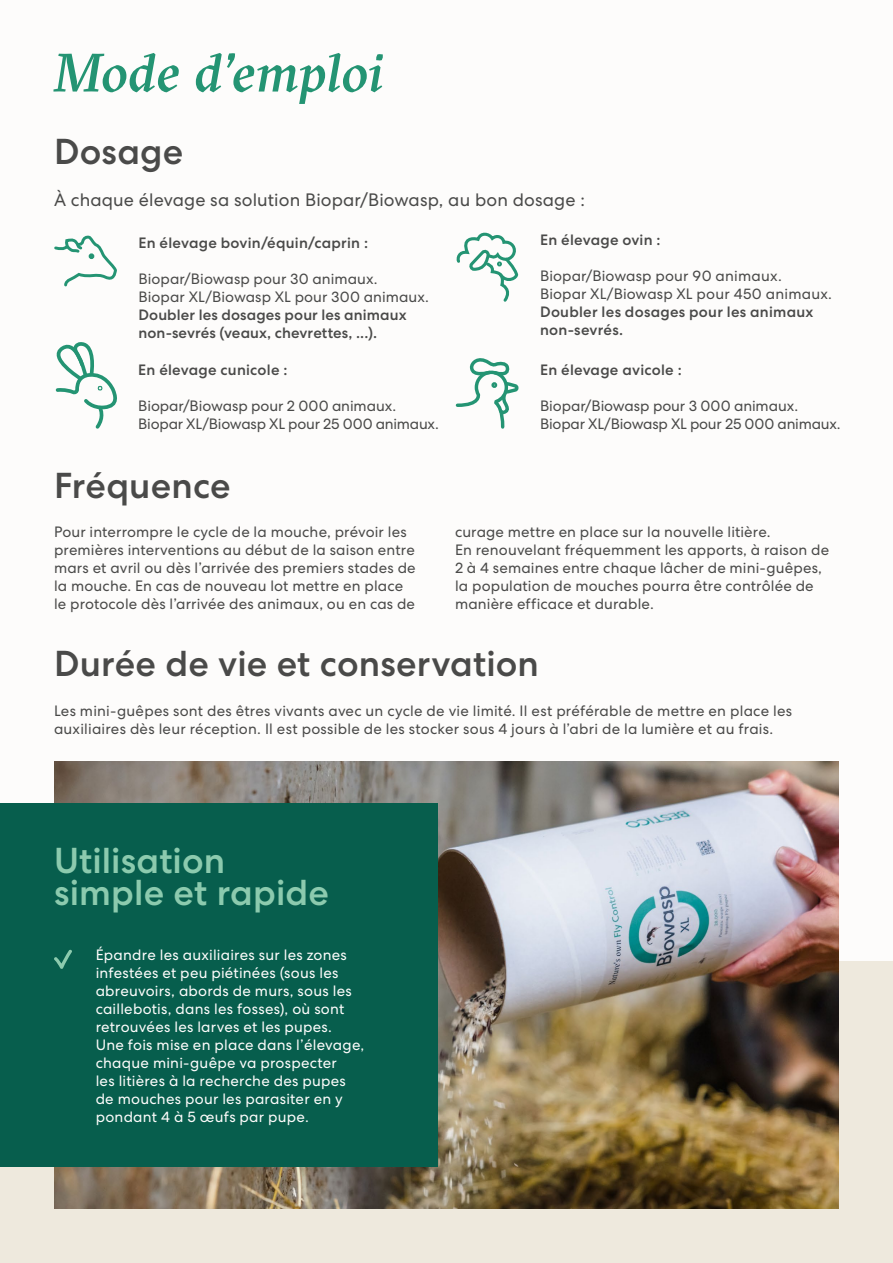
<style>
.page{position:relative;width:893px;height:1263px;background:#fdfcfb}
.page>*{position:absolute;margin:0;border:0;box-sizing:border-box;transform-origin:0 0}
.t1{font:italic 500 54px "GT Sectra";letter-spacing:-.005em;color:#249473}
.t2{font:500 36px "Centra No 2";letter-spacing:.005em;color:#4a4a49}
.t3{font:500 36px/31.5px "Centra No 2";letter-spacing:.005em;color:#8ccaae}
.t4{font:18px "Centra No 2";letter-spacing:.005em;color:#4a4a49}
.t5{font:15px/18px "Centra No 2";letter-spacing:.01em;color:#4a4a49}
.t6{font:15px/18px "Centra No 2";letter-spacing:.015em;color:#fdfcfb}
.t7{font:500 15px/18px "Centra No 2";letter-spacing:.015em;color:#4a4a49}
.t8{font:15px/18px "Centra No 2";letter-spacing:-.01em;color:#4a4a49}
</style>
<div class="page">
<div style="left:0;top:961px;width:893px;height:302px;background:#eee9dd"></div>
<img style="left:54px;top:761px;width:785px;height:448px">
<svg style="left:455px;top:358px;width:64px;height:71px"></svg>
<svg style="left:55px;top:342px;width:62px;height:87px"></svg>
<svg style="left:457px;top:233px;width:62px;height:69px"></svg>
<svg style="left:54px;top:235px;width:63px;height:52px"></svg>
<div style="left:0;top:803px;width:437px;height:364px;background:#075e4d"></div>
<svg style="left:54px;top:949px;width:18px;height:20px"></svg>
<h1 class="t1" style="left:54px;top:44px;width:331px">Mode d’emploi</h1>
<h2 class="t2" style="left:54px;top:131px;width:131px">Dosage</h2>
<p class="t4" style="left:54px;top:189px;width:532px">À chaque élevage sa solution Biopar/Biowasp, au bon dosage :</p>
<p class="t7" style="left:138px;top:233px;width:231px">En élevage bovin/équin/caprin :</p>
<p class="t5" style="left:138px;top:269px;width:292px">Biopar/Biowasp pour 30 animaux.<br>Biopar XL/Biowasp XL pour 300 animaux.</p>
<p class="t7" style="left:138px;top:305px;width:270px">Doubler les dosages pour les animaux non-sevrés (veaux, chevrettes, ...).</p>
<p class="t7" style="left:138px;top:361px;width:151px">En élevage cunicole :</p>
<p class="t8" style="left:138px;top:397px;width:302px">Biopar/Biowasp pour 2 000 animaux.<br>Biopar XL/Biowasp XL pour 25 000 animaux.</p>
<p class="t7" style="left:540px;top:231px;width:122px">En élevage ovin :</p>
<p class="t5" style="left:540px;top:267px;width:293px">Biopar/Biowasp pour 90 animaux.<br>Biopar XL/Biowasp XL pour 450 animaux.</p>
<p class="t7" style="left:540px;top:303px;width:275px">Doubler les dosages pour les animaux non-sevrés.</p>
<p class="t7" style="left:540px;top:361px;width:143px">En élevage avicole :</p>
<p class="t8" style="left:540px;top:397px;width:302px">Biopar/Biowasp pour 3 000 animaux.<br>Biopar XL/Biowasp XL pour 25 000 animaux.</p>
<h2 class="t2" style="left:54px;top:464px;width:178px">Fréquence</h2>
<p class="t5" style="left:54px;top:523px;width:363px">Pour interrompre le cycle de la mouche, prévoir les premières interventions au début de la saison entre mars et avril ou dès l’arrivée des premiers stades de la mouche. En cas de nouveau lot mettre en place le protocole dès l’arrivée des animaux, ou en cas de</p>
<p class="t5" style="left:455px;top:523px;width:376px">curage mettre en place sur la nouvelle litière.<br>En renouvelant fréquemment les apports, à raison de 2 à 4 semaines entre chaque lâcher de mini-guêpes, la population de mouches pourra être contrôlée de manière efficace et durable.</p>
<h2 class="t2" style="left:54px;top:643px;width:486px">Durée de vie et conservation</h2>
<p class="t5" style="left:54px;top:701px;width:740px">Les mini-guêpes sont des êtres vivants avec un cycle de vie limité. Il est préférable de mettre en place les auxiliaires dès leur réception. Il est possible de les stocker sous 4 jours à l’abri de la lumière et au frais.</p>
<h2 class="t3" style="left:54px;top:845px;width:276px">Utilisation simple et rapide</h2>
<p class="t6" style="left:96px;top:946px;width:270px">Épandre les auxiliaires sur les zones infestées et peu piétinées (sous les abreuvoirs, abords de murs, sous les caillebotis, dans les fosses), où sont retrouvées les larves et les pupes.<br>Une fois mise en place dans l’élevage, chaque mini-guêpe va prospecter<br>les litières à la recherche des pupes de mouches pour les parasiter en y pondant 4 à 5 œufs par pupe.</p>
</div>
